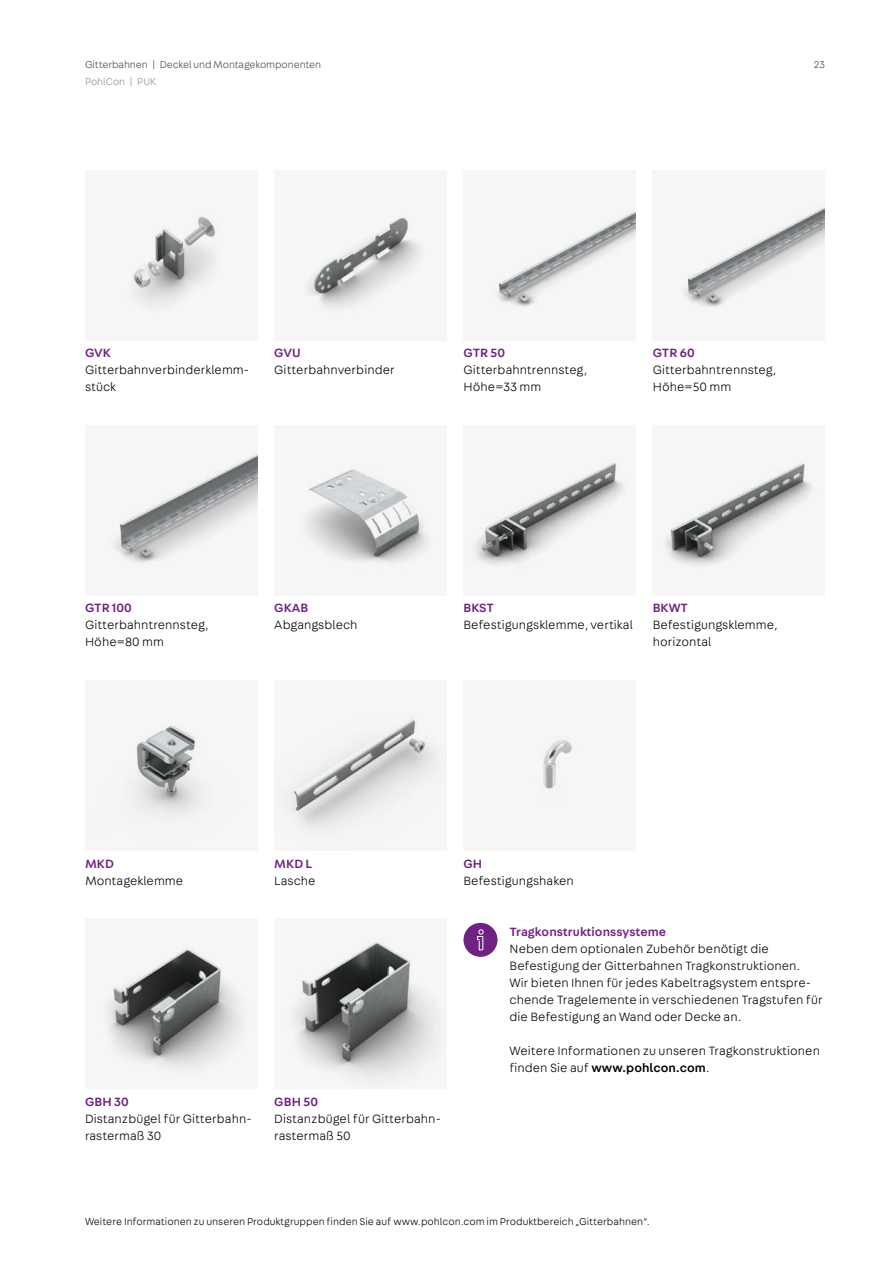
<style>
.page{position:relative;width:893px;height:1263px;background:#fff}
.page>*{position:absolute;margin:0;border:0;box-sizing:border-box;transform-origin:0 0}
.t1{font:300 12.75px/17px "Fabriga";letter-spacing:.005em;color:#000}
.t2{font:500 12.75px "Fabriga";letter-spacing:.005em;color:#702283}
.t3{font:300 10.5px "Fabriga";color:#000}
.t4{font:300 10.5px "Fabriga";letter-spacing:-.01em;color:#4a4a49}
.t5{font:300 10.5px "Fabriga";letter-spacing:-.01em;color:#929292}
.s1{font-weight:500}
</style>
<div class="page">
<img style="left:304px;top:215px;width:120px;height:98px">
<img style="left:494px;top:209px;width:142px;height:99px">
<img style="left:681px;top:203px;width:144px;height:105px">
<img style="left:108px;top:453px;width:149px;height:115px">
<img style="left:300px;top:464px;width:132px;height:102px">
<img style="left:469px;top:458px;width:158px;height:110px">
<img style="left:663px;top:458px;width:152px;height:110px">
<img style="left:102px;top:946px;width:147px;height:129px">
<img style="left:287px;top:941px;width:158px;height:148px">
<img style="left:274px;top:714px;width:173px;height:127px">
<img style="left:108px;top:725px;width:110px;height:104px">
<img style="left:542px;top:736px;width:35px;height:53px">
<img style="left:128px;top:215px;width:92px;height:98px">
<div style="left:463px;top:923px;width:34px;height:34px;background:#702283;border-radius:50%"></div>
<svg style="left:477px;top:929px;width:6px;height:21px"></svg>
<p class="t4" style="left:85px;top:58px;width:238px">Gitterbahnen | Deckel und Montagekomponenten</p>
<p class="t5" style="left:85px;top:75px;width:73px">PohlCon | PUK</p>
<p class="t4" style="left:814px;top:58px;width:13px">23</p>
<p class="t2" style="left:85px;top:344px;width:28px">GVK</p>
<p class="t1" style="left:85px;top:361px;width:166px">Gitterbahnverbinderklemm&shy;stück</p>
<p class="t2" style="left:274px;top:344px;width:28px">GVU</p>
<p class="t1" style="left:274px;top:361px;width:122px">Gitterbahnverbinder</p>
<p class="t2" style="left:463px;top:344px;width:43px">GTR 50</p>
<p class="t1" style="left:463px;top:361px;width:125px">Gitterbahntrennsteg,<br>Höhe=33 mm</p>
<p class="t2" style="left:653px;top:344px;width:44px">GTR 60</p>
<p class="t1" style="left:653px;top:361px;width:125px">Gitterbahntrennsteg,<br>Höhe=50 mm</p>
<p class="t2" style="left:85px;top:599px;width:48px">GTR 100</p>
<p class="t1" style="left:85px;top:616px;width:125px">Gitterbahntrennsteg,<br>Höhe=80 mm</p>
<p class="t2" style="left:274px;top:599px;width:36px">GKAB</p>
<p class="t1" style="left:274px;top:616px;width:85px">Abgangsblech</p>
<p class="t2" style="left:463px;top:599px;width:32px">BKST</p>
<p class="t1" style="left:463px;top:616px;width:171px">Befestigungsklemme, vertikal</p>
<p class="t2" style="left:653px;top:599px;width:37px">BKWT</p>
<p class="t1" style="left:653px;top:616px;width:126px">Befestigungsklemme, horizontal</p>
<p class="t2" style="left:85px;top:855px;width:30px">MKD</p>
<p class="t1" style="left:85px;top:871px;width:100px">Montageklemme</p>
<p class="t2" style="left:85px;top:1093px;width:45px">GBH 30</p>
<p class="t1" style="left:85px;top:1110px;width:168px">Distanzbügel für Gitterbahn&shy;rastermaß 30</p>
<p class="t2" style="left:274px;top:855px;width:40px">MKD L</p>
<p class="t1" style="left:274px;top:871px;width:43px">Lasche</p>
<p class="t2" style="left:274px;top:1093px;width:45px">GBH 50</p>
<p class="t1" style="left:274px;top:1110px;width:168px">Distanzbügel für Gitterbahn&shy;rastermaß 50</p>
<p class="t2" style="left:463px;top:855px;width:20px">GH</p>
<p class="t1" style="left:463px;top:871px;width:112px">Befestigungshaken</p>
<p class="t2" style="left:510px;top:923px;width:158px">Tragkonstruktionssysteme</p>
<p class="t1" style="left:510px;top:939px;width:315px">Neben dem optionalen Zubehör benötigt die Befestigung der Gitterbahnen Tragkonstruktionen.<br>Wir bieten Ihnen für jedes Kabeltragsystem entspre&shy;chende Tragelemente in verschiedenen Tragstufen für die Befestigung an Wand oder Decke an.</p>
<p class="t1" style="left:510px;top:1041px;width:312px">Weitere Informationen zu unseren Tragkonstruktionen finden Sie auf <span class="s1">www.pohlcon.com</span>.</p>
<p class="t3" style="left:85px;top:1215px;width:566px">Weitere Informationen zu unseren Produktgruppen finden Sie auf www.pohlcon.com im Produktbereich „Gitterbahnen“.</p>
</div>
